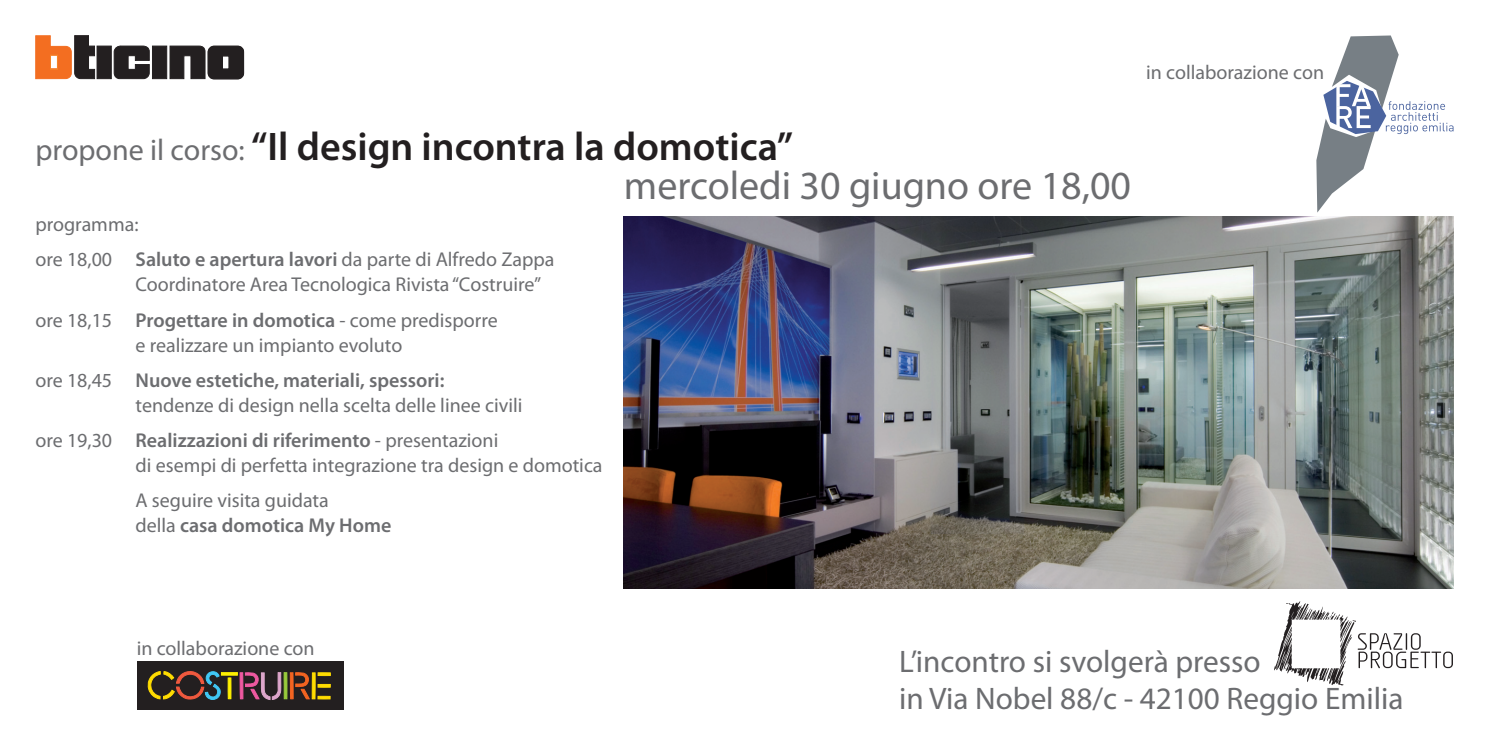
<style>
.page{position:relative;width:1489px;height:745px;background:#fff}
.page>*{position:absolute;margin:0;border:0;box-sizing:border-box;transform-origin:0 0}
.t1{font:600 40px/40px "Myriad Pro";color:#231f20}
.t2{font:31.25px/37.5px "Myriad Pro";color:#6c6d70}
.t3{font:20px/35px "Myriad Pro";color:#6c6d70}
.t4{font:600 20px "Myriad Pro";color:#6c6d70}
.s1{font-weight:400;font-size:30px;color:#6c6d70}
.s2{font-weight:400;color:#6c6d70}
.s3{font-weight:600}
.s4{font-weight:400}
</style>
<div class="page">
<div style="left:97px;top:46px;width:14px;height:33px;background:#231f20"></div>
<div style="left:152px;top:46px;width:15px;height:33px;background:#231f20;border:1px solid #231f20"></div>
<svg style="left:170px;top:46px;width:74px;height:33px;background:#3e3a3b"></svg>
<svg style="left:35px;top:35px;width:60px;height:44px"></svg>
<svg style="left:114px;top:46px;width:35px;height:33px"></svg>
<svg style="left:1274px;top:601px;width:178px;height:84px"></svg>
<img style="left:624px;top:216px;width:829px;height:372px">
<div style="left:137px;top:661px;width:206px;height:48px;background:#231f20"></div>
<svg style="left:147px;top:671px;width:183px;height:28px"></svg>
<svg style="left:1316px;top:35px;width:137px;height:177px"></svg>
<p class="t3" style="left:1146px;top:54px;width:179px">in collaborazione con</p>
<h1 class="t1" style="left:624px;top:125px;width:508px;text-indent:-588px"><span class="s1">propone il corso:</span> “Il design incontra la domotica”<br><span class="s2">mercoledi 30 giugno ore 18,00</span></h1>
<p class="t3" style="left:35px;top:207px;width:520px">programma:<br>ore 18,00 <span class="s3">Saluto e apertura lavori</span> da parte di Alfredo Zappa</p>
<p class="t3" style="left:35px;top:267px;width:507px;text-indent:100px">Coordinatore Area Tecnologica Rivista “Costruire” ore 18,15 <span class="s3">Progettare in domotica</span> - come predisporre</p>
<p class="t3" style="left:35px;top:327px;width:410px;text-indent:100px">e realizzare un impianto evoluto<br>ore 18,45 <span class="s3">Nuove estetiche, materiali, spessori:</span></p>
<p class="t3" style="left:35px;top:387px;width:488px;text-indent:100px">tendenze di design nella scelta delle linee civili ore 19,30 <span class="s3">Realizzazioni di riferimento</span> - presentazioni</p>
<p class="t3" style="left:135px;top:447px;width:468px">di esempi di perfetta integrazione tra design e domotica<br>A seguire visita guidata</p>
<p class="t4" style="left:135px;top:512px;width:257px"><span class="s4">della</span> casa domotica My Home</p>
<p class="t3" style="left:137px;top:629px;width:179px">in collaborazione con</p>
<h2 class="t2" style="left:899px;top:641px;width:506px">L’incontro si svolgerà presso<br>in Via Nobel 88/c - 42100 Reggio Emilia</h2>
</div>
